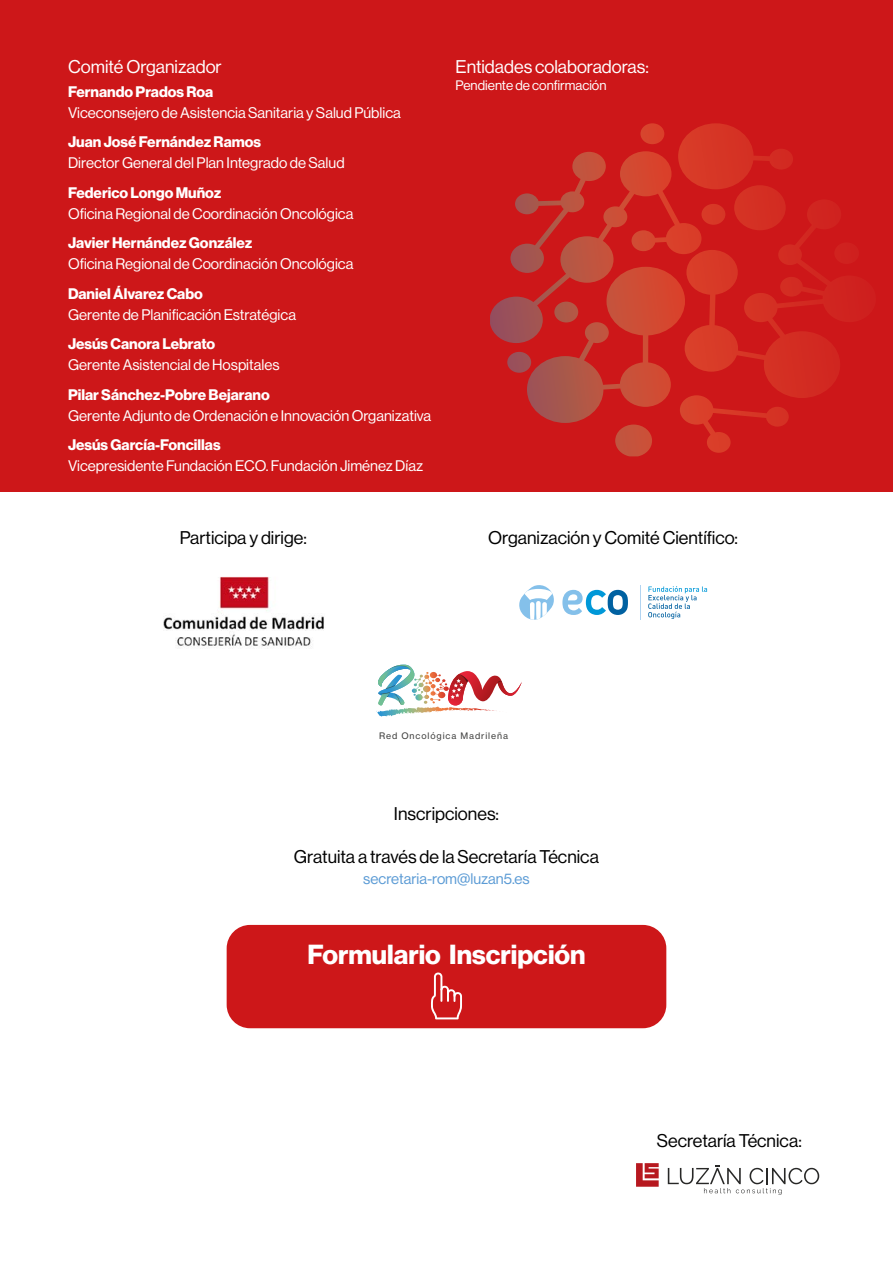
<style>
.page{position:relative;width:893px;height:1263px;background:#fff}
.page>*{position:absolute;margin:0;border:0;box-sizing:border-box;transform-origin:0 0}
.t1{font:27px "N Haas Grotesk DS Std 75 Bd";color:#fff}
.t2{font:18px "N Haas Grotesk DS Std 55 Rg";color:#000}
.t3{font:18px "N Haas Grotesk DS Std 55 Rg";color:#fff}
.t4{font:15px "N Haas Grotesk DS Std 55 Rg";color:#fff}
.t5{font:15px "N Haas Grotesk DS Std 75 Bd";color:#fff}
.t6{font:15px "N Haas Grotesk DS Std 55 Rg";color:#5b9bd5}
.t7{font:13.5px "N Haas Grotesk DS Std 55 Rg";color:#fff}
.t8{font:8.85px "N Haas Grotesk TX Std 55 Rg";letter-spacing:.1em;color:#3c3c3b}
</style>
<div class="page">
<div style="left:0;top:0;width:893px;height:491px;background:#cd1719"></div>
<svg style="left:490px;top:123px;width:367px;height:333px"></svg>
<img style="left:163px;top:577px;width:161px;height:70px">
<img style="left:376px;top:665px;width:146px;height:52px">
<svg style="left:636px;top:1163px;width:23px;height:24px"></svg>
<svg style="left:668px;top:1165px;width:151px;height:30px"></svg>
<div style="left:227px;top:925px;width:439px;height:103px;background:#cd1719;border-radius:23px"></div>
<svg style="left:431px;top:972px;width:31px;height:47px"></svg>
<svg style="left:648px;top:586px;width:59px;height:33px"></svg>
<svg style="left:519px;top:585px;width:35px;height:35px"></svg>
<svg style="left:562px;top:590px;width:66px;height:25px"></svg>
<hr style="left:640px;top:585px;width:1px;height:34px;background:#b2d4f1">
<p class="t3" style="left:68px;top:57px;width:155px">Comité Organizador</p>
<p class="t5" style="left:68px;top:83px;width:147px">Fernando Prados Roa</p>
<p class="t4" style="left:68px;top:104px;width:334px">Viceconsejero de Asistencia Sanitaria y Salud Pública</p>
<p class="t5" style="left:68px;top:133px;width:195px">Juan José Fernández Ramos</p>
<p class="t4" style="left:68px;top:154px;width:278px">Director General del Plan Integrado de Salud</p>
<p class="t5" style="left:68px;top:184px;width:155px">Federico Longo Muñoz</p>
<p class="t4" style="left:68px;top:205px;width:287px">Oficina Regional de Coordinación Oncológica</p>
<p class="t5" style="left:68px;top:234px;width:186px">Javier Hernández González</p>
<p class="t4" style="left:68px;top:255px;width:287px">Oficina Regional de Coordinación Oncológica</p>
<p class="t5" style="left:68px;top:285px;width:136px">Daniel Álvarez Cabo</p>
<p class="t4" style="left:68px;top:306px;width:229px">Gerente de Planificación Estratégica</p>
<p class="t5" style="left:68px;top:335px;width:149px">Jesús Canora Lebrato</p>
<p class="t4" style="left:68px;top:356px;width:213px">Gerente Asistencial de Hospitales</p>
<p class="t5" style="left:68px;top:386px;width:203px">Pilar Sánchez-Pobre Bejarano</p>
<p class="t4" style="left:68px;top:407px;width:365px">Gerente Adjunto de Ordenación e Innovación Organizativa</p>
<p class="t5" style="left:68px;top:436px;width:154px">Jesús García-Foncillas</p>
<p class="t4" style="left:68px;top:457px;width:357px">Vicepresidente Fundación ECO. Fundación Jiménez Díaz</p>
<p class="t3" style="left:455px;top:57px;width:195px">Entidades colaboradoras:</p>
<p class="t7" style="left:455px;top:77px;width:153px">Pendiente de confirmación</p>
<p class="t2" style="left:180px;top:528px;width:129px">Participa y dirige:</p>
<p class="t2" style="left:488px;top:528px;width:251px">Organización y Comité Científico:</p>
<p class="t8" style="left:379px;top:730px;width:130px">Red Oncológica Madrileña</p>
<p class="t2" style="left:394px;top:803px;width:107px">Inscripciones:</p>
<p class="t2" style="left:294px;top:846px;width:306px">Gratuita a través de la Secretaría Técnica</p>
<p class="t6" style="left:363px;top:870px;width:168px">secretaria-rom@luzan5.es</p>
<h1 class="t1" style="left:307px;top:939px;width:280px">Formulario Inscripción</h1>
<p class="t2" style="left:657px;top:1130px;width:146px">Secretaría Técnica:</p>
</div>
